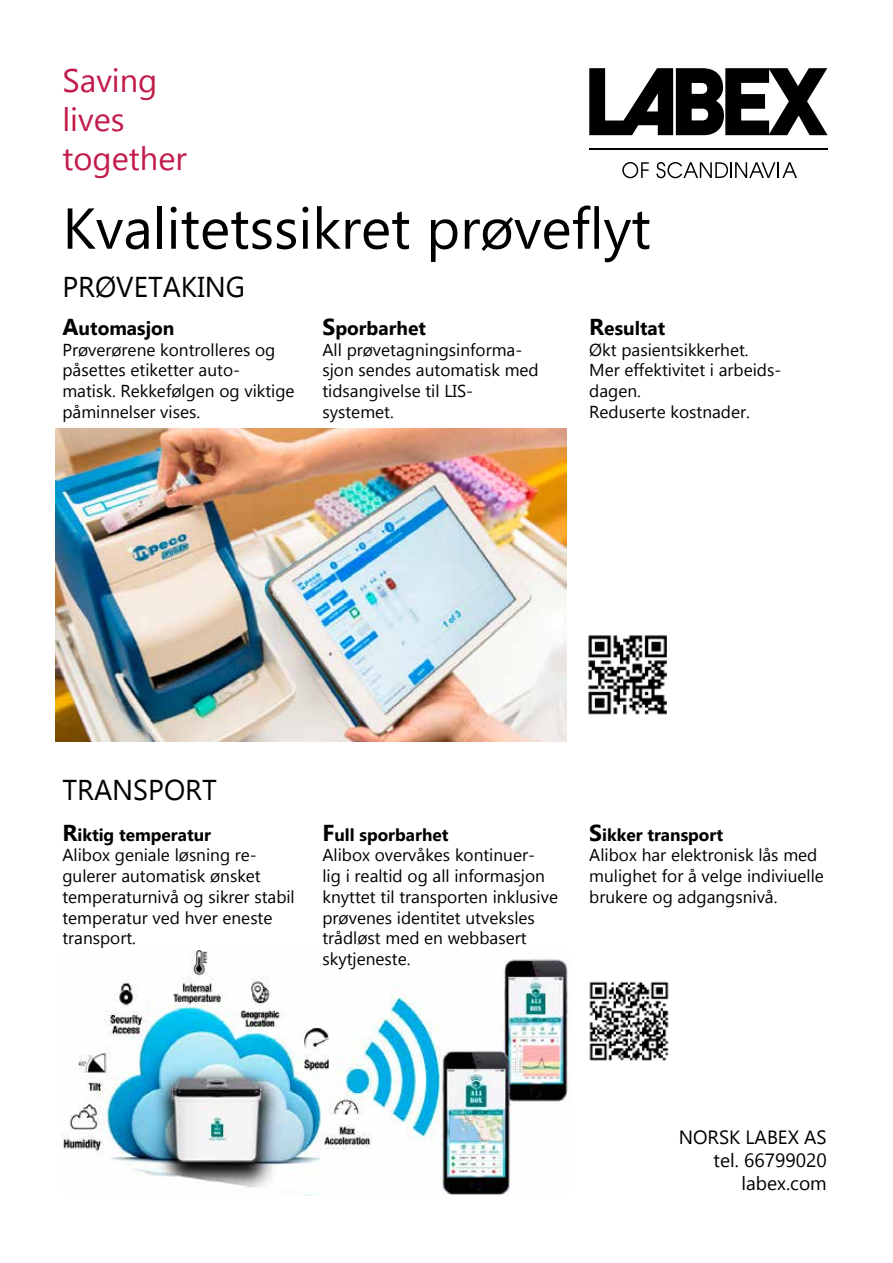
<style>
.page{position:relative;width:893px;height:1263px;background:#fff}
.page>*{position:absolute;margin:0;border:0;box-sizing:border-box;transform-origin:0 0}
.t1{font:57.6px "Gadugi";color:#000}
.t2{font:32.55px/39.2px "Gadugi";color:#c21b4a}
.t3{font:28.65px "Gadugi";color:#000}
.t4{font:19.2px/23px "Gadugi";color:#000;text-align:right}
.t5{font:700 19.2px "Gadugi";color:#000}
.t6{font:17.25px/20.7px "Gadugi";color:#000}
.s1{font-size:22.95px}
.s2{font-weight:700;font-size:22.95px}
.s3{font-weight:700}
</style>
<div class="page">
<hr style="left:589px;top:149px;width:239px;height:1px;background:#000">
<svg style="left:589px;top:68px;width:239px;height:67px"></svg>
<svg style="left:622px;top:162px;width:27px;height:16px"></svg>
<svg style="left:656px;top:162px;width:141px;height:16px"></svg>
<img style="left:56px;top:428px;width:510px;height:313px">
<img style="left:588px;top:635px;width:79px;height:80px">
<img style="left:61px;top:950px;width:508px;height:245px">
<img style="left:589px;top:981px;width:80px;height:80px">
<h2 class="t2" style="left:62px;top:61px;width:126px">Saving lives together</h2>
<h1 class="t1" style="left:62px;top:194px;width:590px">Kvalitetssikret prøveflyt</h1>
<h3 class="t3" style="left:62px;top:270px;width:184px">PRØVETAKING</h3>
<p class="t5" style="left:62px;top:317px;width:114px"><span class="s1">A</span>utomasjon</p>
<p class="t6" style="left:62px;top:339px;width:234px">Prøverørene kontrolleres og påsettes etiketter auto&shy;matisk. Rekkefølgen og viktige påminnelser vises.</p>
<p class="t5" style="left:322px;top:317px;width:105px"><span class="s1">S</span>porbarhet</p>
<p class="t6" style="left:322px;top:339px;width:218px">All prøvetagningsinforma&shy;sjon sendes automatisk med tidsangivelse til LIS&shy;systemet.</p>
<p class="t5" style="left:589px;top:317px;width:78px"><span class="s1">R</span>esultat</p>
<p class="t6" style="left:589px;top:339px;width:194px">Økt pasientsikkerhet.<br>Mer effektivitet i arbeids&shy;dagen.<br>Reduserte kostnader.</p>
<h3 class="t3" style="left:62px;top:772px;width:156px">TRANSPORT</h3>
<p class="t6" style="left:62px;top:824px;width:234px"><span class="s2">R</span><span class="s3">iktig temperatur<br></span>Alibox geniale løsning re&shy;gulerer automatisk ønsket temperaturnivå og sikrer stabil temperatur ved hver eneste transport.</p>
<p class="t6" style="left:322px;top:824px;width:237px"><span class="s2">F</span><span class="s3">ull sporbarhet<br></span>Alibox overvåkes kontinuer-<br>lig i realtid og all informasjon knyttet til transporten inklusive prøvenes identitet utveksles trådløst med en webbasert skytjeneste.</p>
<p class="t6" style="left:589px;top:824px;width:236px"><span class="s2">S</span><span class="s3">ikker transport<br></span>Alibox har elektronisk lås med mulighet for å velge indiviuelle brukere og adgangsnivå.</p>
<p class="t4" style="left:679px;top:1125px;width:150px">NORSK LABEX AS tel. 66799020 labex.com</p>
</div>
